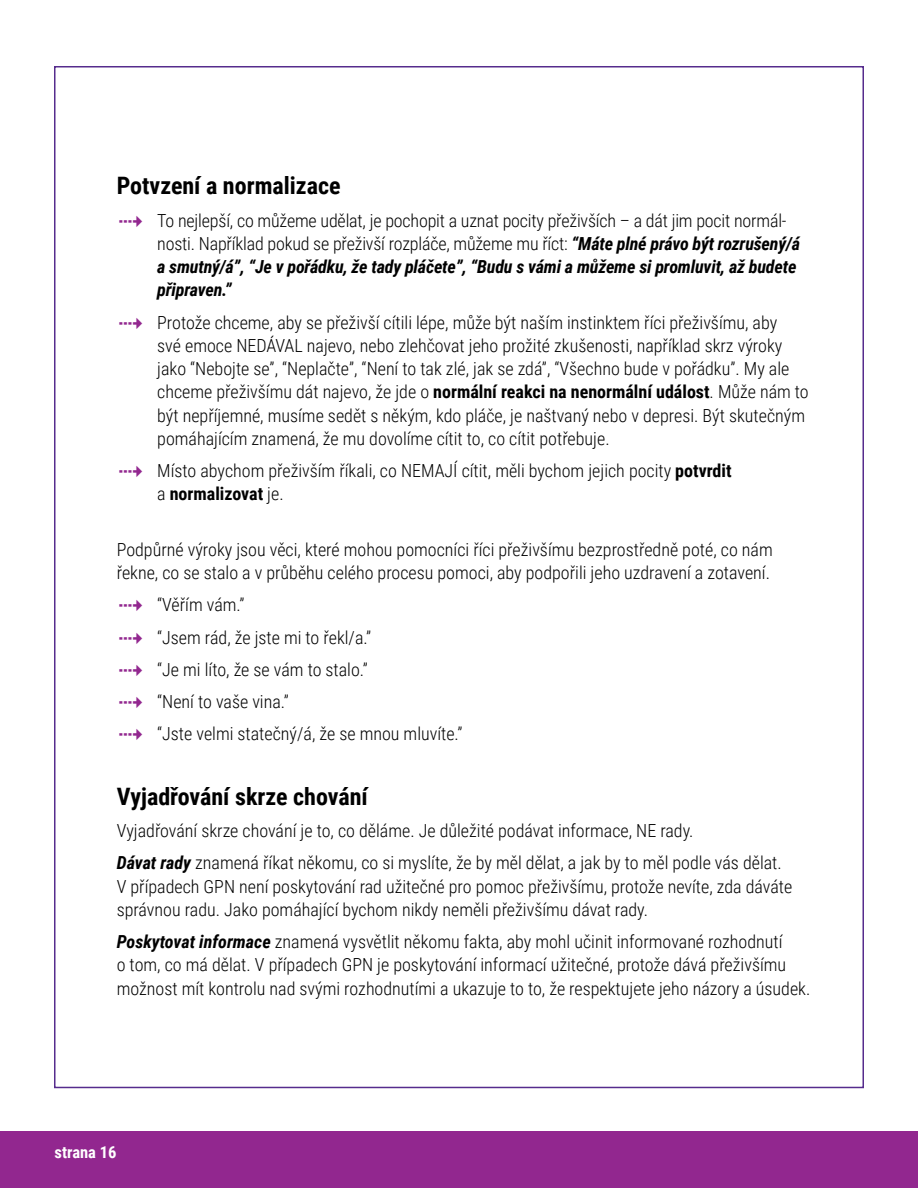
<style>
.page{position:relative;width:918px;height:1188px;background:#fff}
.page>*{position:absolute;margin:0;border:0;box-sizing:border-box;transform-origin:0 0}
.t1{font:700 24px "Roboto Condensed";color:#000}
.t2{font:300 18px/23.2px "Roboto Condensed";color:#000}
.t3{font:700 16.5px "Roboto Condensed";color:#fff}
.s1{color:#92278f}
.s2{font-weight:700;font-style:italic}
.s3{font-weight:700}
</style>
<div class="page">
<div style="left:0;top:1131px;width:918px;height:57px;background:#92278f"></div>
<h1 class="t1" style="left:117px;top:169px;width:225px">Potvzení a normalizace</h1>
<p class="t2" style="left:157px;top:208px;width:644px;text-indent:-40px"><span class="s1">✔</span> To nejlepší, co můžeme udělat, je pochopit a uznat pocity přeživších – a dát jim pocit normál&shy;nosti. Například pokud se přeživší rozpláče, můžeme mu říct: <span class="s2">“Máte plné právo být rozrušený/á a smutný/á”, “Je v pořádku, že tady pláčete”, “Budu s vámi a můžeme si promluvit, až budete připraven.”</span></p>
<p class="t2" style="left:157px;top:310px;width:653px;text-indent:-40px"><span class="s1">✔</span> Protože chceme, aby se přeživší cítili lépe, může být naším instinktem říci přeživšímu, aby<br>své emoce NEDÁVAL najevo, nebo zlehčovat jeho prožité zkušenosti, například skrz výroky jako “Nebojte se”, “Neplačte”, “Není to tak zlé, jak se zdá”, “Všechno bude v pořádku”. My ale chceme přeživšímu dát najevo, že jde o <span class="s3">normální reakci na nenormální událost</span>. Může nám to být nepříjemné, musíme sedět s někým, kdo pláče, je naštvaný nebo v depresi. Být skutečným pomáhajícím znamená, že mu dovolíme cítit to, co cítit potřebuje.</p>
<p class="t2" style="left:157px;top:458px;width:576px;text-indent:-40px"><span class="s1">✔</span> Místo abychom přeživším říkali, co NEMAJÍ cítit, měli bychom jejich pocity <span class="s3">potvrdit </span>a <span class="s3">normalizovat</span> je.</p>
<p class="t2" style="left:117px;top:537px;width:658px">Podpůrné výroky jsou věci, které mohou pomocníci říci přeživšímu bezprostředně poté, co nám řekne, co se stalo a v průběhu celého procesu pomoci, aby podpořili jeho uzdravení a zotavení.</p>
<p class="t2" style="left:117px;top:593px;width:129px"><span class="s1">✔</span> “Věřím vám.”</p>
<p class="t2" style="left:117px;top:625px;width:256px"><span class="s1">✔</span> “Jsem rád, že jste mi to řekl/a.”</p>
<p class="t2" style="left:117px;top:657px;width:253px"><span class="s1">✔</span> “Je mi líto, že se vám to stalo.”</p>
<p class="t2" style="left:117px;top:689px;width:174px"><span class="s1">✔</span> “Není to vaše vina.”</p>
<p class="t2" style="left:117px;top:722px;width:347px"><span class="s1">✔</span> “Jste velmi statečný/á, že se mnou mluvíte.”</p>
<h1 class="t1" style="left:117px;top:779px;width:253px">Vyjadřování skrze chování</h1>
<p class="t2" style="left:117px;top:814px;width:667px;line-height:32.2px">Vyjadřování skrze chování je to, co děláme. Je důležité podávat informace, NE rady.<br><span class="s2">Dávat rady</span> znamená říkat někomu, co si myslíte, že by měl dělat, a jak by to měl podle vás dělat.</p>
<p class="t2" style="left:117px;top:874px;width:677px">V případech GPN není poskytování rad užitečné pro pomoc přeživšímu, protože nevíte, zda dáváte správnou radu. Jako pomáhající bychom nikdy neměli přeživšímu dávat rady.</p>
<p class="t2" style="left:117px;top:929px;width:695px"><span class="s2">Poskytovat informace</span> znamená vysvětlit někomu fakta, aby mohl učinit informované rozhodnutí<br>o tom, co má dělat. V případech GPN je poskytování informací užitečné, protože dává přeživšímu možnost mít kontrolu nad svými rozhodnutími a ukazuje to to, že respektujete jeho názory a úsudek.</p>
<p class="t3" style="left:55px;top:1141px;width:63px">strana 16</p>
</div>
